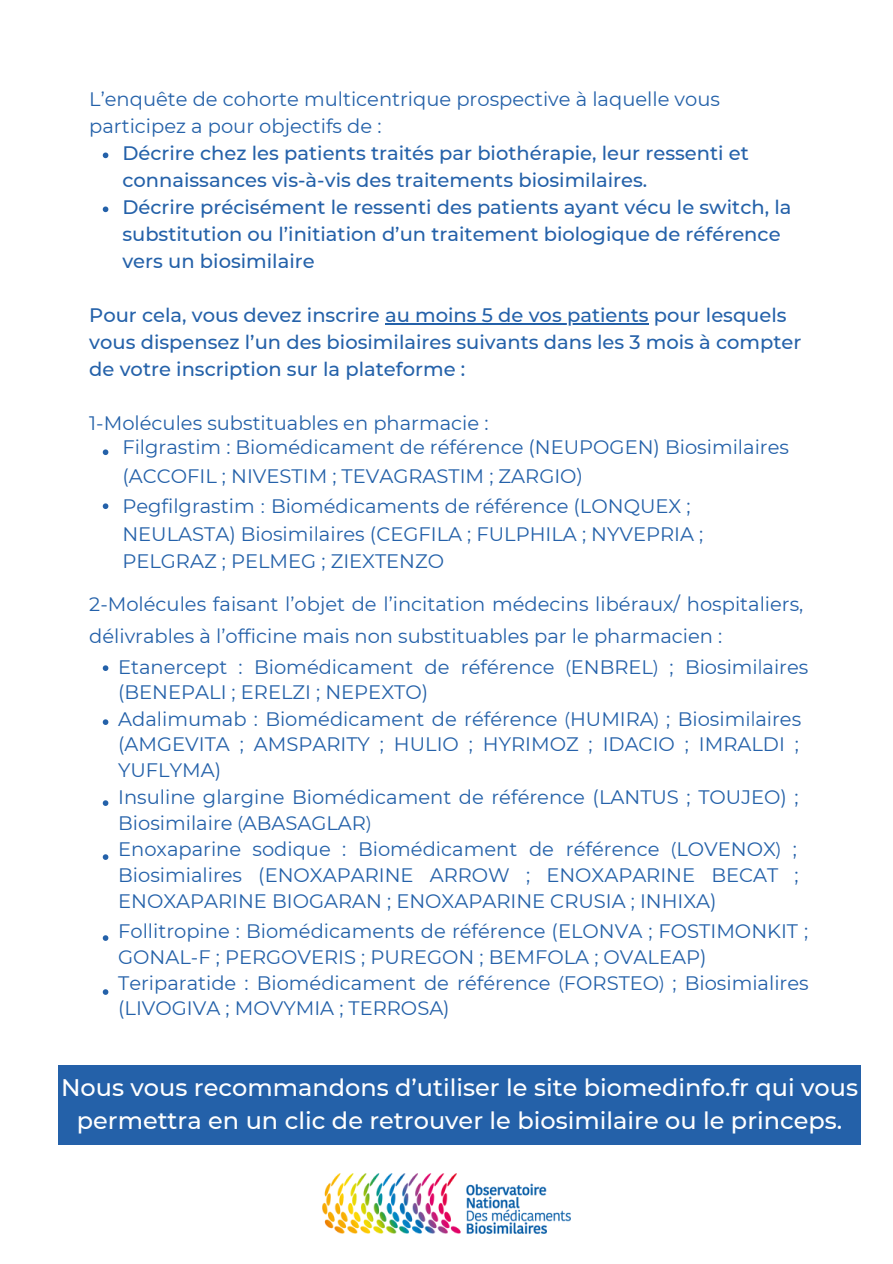
<style>
.page{position:relative;width:893px;height:1264px;background:#fff}
.page>*{position:absolute;margin:0;border:0;box-sizing:border-box;transform-origin:0 0}
.t1{font:500 24px/32.5px "Montserrat";color:#fff;text-align:center}
.t2{font:19.5px/26px "Montserrat";color:#2461a9}
.t3{font:500 19.5px/27px "Montserrat";color:#2461a9}
.s1{font-family:"Avenir";font-weight:300;font-size:21px}
.s2{font-family:"Avenir";font-weight:300;font-size:22.5px}
.s3{font-family:"Avenir";font-weight:300}
</style>
<div class="page">
<img style="left:323px;top:1173px;width:247px;height:60px">
<svg style="left:103px;top:152px;width:5px;height:6px"></svg>
<svg style="left:103px;top:206px;width:5px;height:6px"></svg>
<svg style="left:103px;top:449px;width:5px;height:6px"></svg>
<svg style="left:103px;top:503px;width:5px;height:6px"></svg>
<svg style="left:103px;top:665px;width:5px;height:6px"></svg>
<svg style="left:103px;top:719px;width:5px;height:6px"></svg>
<svg style="left:103px;top:800px;width:5px;height:6px"></svg>
<svg style="left:103px;top:854px;width:5px;height:5px"></svg>
<svg style="left:103px;top:935px;width:5px;height:5px"></svg>
<svg style="left:103px;top:989px;width:5px;height:5px"></svg>
<hr style="left:385px;top:323px;width:263px;height:1px;background:#2461a9">
<div style="left:58px;top:1065px;width:802px;height:79px;background:#2461a9"></div>
<p class="t2" style="left:89px;top:86px;width:632px;line-height:27px">L’enquête de cohorte multicentrique prospective à laquelle vous participez a pour objectifs de :</p>
<p class="t3" style="left:122px;top:140px;width:670px">Décrire chez les patients traités par biothérapie, leur ressenti et connaissances vis-à-vis des traitements biosimilaires.<br>Décrire précisément le ressenti des patients ayant vécu le switch, la substitution ou l’initiation d’un traitement biologique de référence vers un biosimilaire</p>
<p class="t3" style="left:89px;top:302px;width:713px">Pour cela, vous devez inscrire au moins 5 de vos patients pour lesquels vous dispensez l’un des biosimilaires suivants dans les 3 mois à compter de votre inscription sur la plateforme :</p>
<p class="t2" style="left:89px;top:410px;width:401px">1-Molécules substituables en pharmacie :</p>
<p class="t2" style="left:122px;top:432px;width:668px;line-height:29.8px">Filgrastim : Biomédicament de référence (NEUPOGEN) Biosimilaires (ACCOFIL ; NIVESTIM ; TEVAGRASTIM ; ZARGIO<span class="s1">)<br></span>Pegfilgrastim <span class="s1">:</span> Biomédicament<span class="s2">s</span> de référence (LONQUEX ;</p>
<p class="t2" style="left:122px;top:520px;width:582px;line-height:27px">NEULASTA) Biosimilaires (CEGFILA ; FULPHILA ; NYVEPRIA ;<br>PELGRAZ ; PELMEG ; ZIEXTENZO</p>
<p class="t2" style="left:89px;top:588px;width:715px;line-height:31.3px">2-Molécules faisant l’objet de l’incitation médecins libéraux/ hospitaliers, délivrables à l’officine mais non substituable<span class="s2">s</span> par le pharmacien :</p>
<p class="t2" style="left:118px;top:653px;width:691px">Etanercept : Biomédicament de référence <span class="s3">(</span>ENBREL<span class="s3">)</span> ; Biosimi<span class="s3">l</span>aires (BENEPALI ; ERELZI ; NEPEXTO)<br>Adalimumab : Biomédicament de référence <span class="s3">(</span>HUMIRA<span class="s3">)</span> ; Biosimi<span class="s3">l</span>aires (AMGEVITA ; AMSPARITY ; HULIO ; HYRIMOZ ; IDACIO ; IMRALDI ; YUFLYMA)<br>Insuline glargine Biomédicament de référence (LANTUS ; TOUJEO) ; Biosimilaire <span class="s3">(</span>ABASAGLAR<span class="s3">)<br></span>Enoxaparine sodique : Biomédicament de référence <span class="s3">(</span>LOVENOX<span class="s3">)</span> ; Biosimialires (ENOXAPARINE ARROW ; ENOXAPARINE BECAT ; ENOXAPARINE BIOGARAN ; ENOXAPARINE CRUSIA ; INHIXA)</p>
<p class="t2" style="left:118px;top:918px;width:692px;line-height:25.5px">Follitropine : Biomédicament<span class="s2">s</span> de référence (ELONVA ; FOSTIMONKIT ; GONAL-F ; PERGOVERIS ; PUREGON ; BEMFOLA ; OVALEAP)<br>Teriparatide : Biomédicament de référence <span class="s3">(</span>FORSTEO<span class="s3">)</span> ; Biosimialires (LIVOGIVA ; MOVYMIA ; TERROSA)</p>
<p class="t1" style="left:61px;top:1071px;width:798px">Nous vous recommandons d’utiliser le site biomedinfo.fr qui vous permettra en un clic de retrouver le biosimilaire ou le princeps.</p>
</div>
